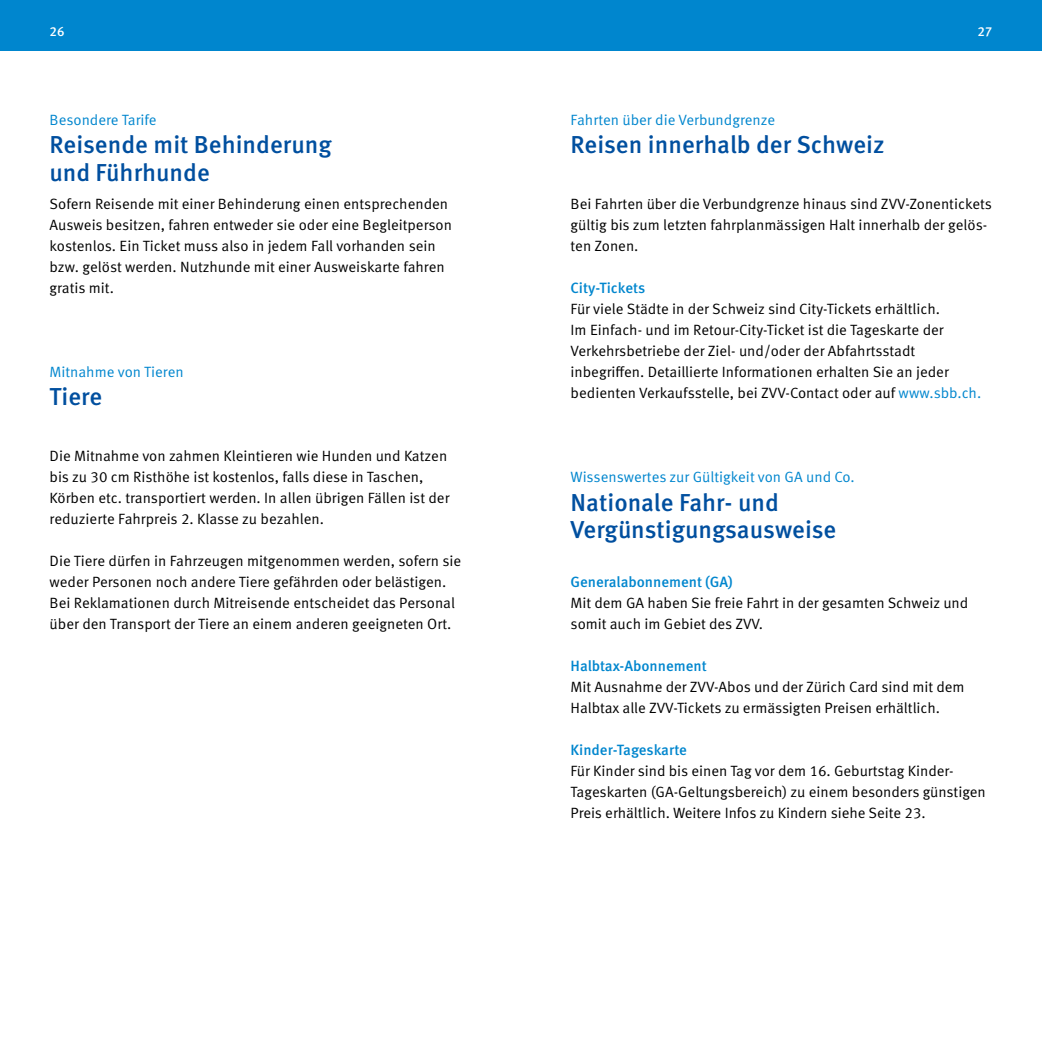
<style>
.page{position:relative;width:1042px;height:1042px;background:#fff}
.page>*{position:absolute;margin:0;border:0;box-sizing:border-box;transform-origin:0 0}
.Titel{font:500 24.5px/27.1px "Meta OT";color:#004f9f}
.Lauftext{font:14.88px/21px "Meta OT";color:#000}
.Übertitel{font:14.88px "Meta OT";color:#0086ce}
.Lauftext-2{font:500 14.88px "Meta OT";letter-spacing:-.005em;color:#0086ce}
.Lauftext_medium_farb{font:500 14.88px "Meta OT";color:#0086ce}
.t1{font:500 13.12px "Meta OT";color:#fff}
.s1{color:#0086ce}
</style>
<div class="page">
<div style="left:0;top:0;width:521px;height:50px;background:#0086ce"></div>
<div style="left:521px;top:0;width:521px;height:50px;background:#0086ce"></div>
<p class="t1" style="left:50px;top:23px;width:16px">26</p>
<p class="t1" style="left:977px;top:23px;width:16px">27</p>
<p class="Übertitel" style="left:50px;top:111px;width:109px">Besondere Tarife</p>
<p class="Titel" style="left:50px;top:132px;width:284px">Reisende mit Behinderung und Führhunde</p>
<p class="Lauftext" style="left:50px;top:193px;width:404px">Sofern Reisende mit einer Behinderung einen entsprechenden Ausweis besitzen, fahren entweder sie oder eine Begleitperson kostenlos. Ein Ticket muss also in jedem Fall vorhanden sein bzw. gelöst werden. Nutzhunde mit einer Ausweiskarte fahren gratis mit.</p>
<p class="Übertitel" style="left:50px;top:363px;width:136px">Mitnahme von Tieren</p>
<p class="Titel" style="left:50px;top:384px;width:54px">Tiere</p>
<p class="Lauftext" style="left:50px;top:445px;width:401px">Die Mitnahme von zahmen Kleintieren wie Hunden und Katzen bis zu 30 cm Risthöhe ist kostenlos, falls diese in Taschen, Körben etc. transportiert werden. In allen übrigen Fällen ist der reduzierte Fahrpreis 2. Klasse zu bezahlen.</p>
<p class="Lauftext" style="left:50px;top:550px;width:413px">Die Tiere dürfen in Fahrzeugen mitgenommen werden, sofern sie weder Personen noch andere Tiere gefährden oder belästigen.<br>Bei Reklamationen durch Mitreisende entscheidet das Personal über den Transport der Tiere an einem anderen geeigneten Ort.</p>
<p class="Übertitel" style="left:570px;top:111px;width:206px">Fahrten über die Verbundgrenze</p>
<p class="Titel" style="left:570px;top:132px;width:315px">Reisen innerhalb der Schweiz</p>
<p class="Lauftext" style="left:570px;top:193px;width:423px">Bei Fahrten über die Verbundgrenze hinaus sind ZVV-Zonentickets gültig bis zum letzten fahrplanmässigen Halt innerhalb der gelös&shy;ten Zonen.</p>
<p class="Lauftext_medium_farb" style="left:570px;top:278px;width:76px">City-Tickets</p>
<p class="Lauftext" style="left:570px;top:298px;width:375px">Für viele Städte in der Schweiz sind City-Tickets erhältlich.<br>Im Einfach- und im Retour-City-Ticket ist die Tageskarte der<br>Verkehrsbetriebe der Ziel- und/oder der Abfahrtsstadt</p>
<p class="Lauftext" style="left:570px;top:361px;width:412px">inbegriffen. Detaillierte Informationen erhalten Sie an jeder bedienten Verkaufsstelle, bei ZVV-Contact oder auf <span class="s1">www.sbb.ch.</span></p>
<p class="Übertitel" style="left:570px;top:468px;width:286px">Wissenswertes zur Gültigkeit von GA und Co.</p>
<p class="Titel" style="left:570px;top:489px;width:267px">Nationale Fahr- und<br>Vergünstigungsausweise</p>
<p class="Lauftext-2" style="left:570px;top:572px;width:164px">Generalabonnement (GA)</p>
<p class="Lauftext" style="left:570px;top:592px;width:399px">Mit dem GA haben Sie freie Fahrt in der gesamten Schweiz und somit auch im Gebiet des ZVV.</p>
<p class="Lauftext-2" style="left:570px;top:656px;width:138px">Halbtax-Abonnement</p>
<p class="Lauftext" style="left:570px;top:676px;width:395px">Mit Ausnahme der ZVV-Abos und der Zürich Card sind mit dem<br>Halbtax alle ZVV-Tickets zu ermässigten Preisen erhältlich.</p>
<p class="Lauftext-2" style="left:570px;top:740px;width:118px">Kinder-Tageskarte</p>
<p class="Lauftext" style="left:570px;top:760px;width:417px">Für Kinder sind bis einen Tag vor dem 16. Geburtstag Kinder-<br>Tageskarten (GA-Geltungsbereich) zu einem besonders günstigen<br>Preis erhältlich. Weitere Infos zu Kindern siehe Seite 23.</p>
</div>
